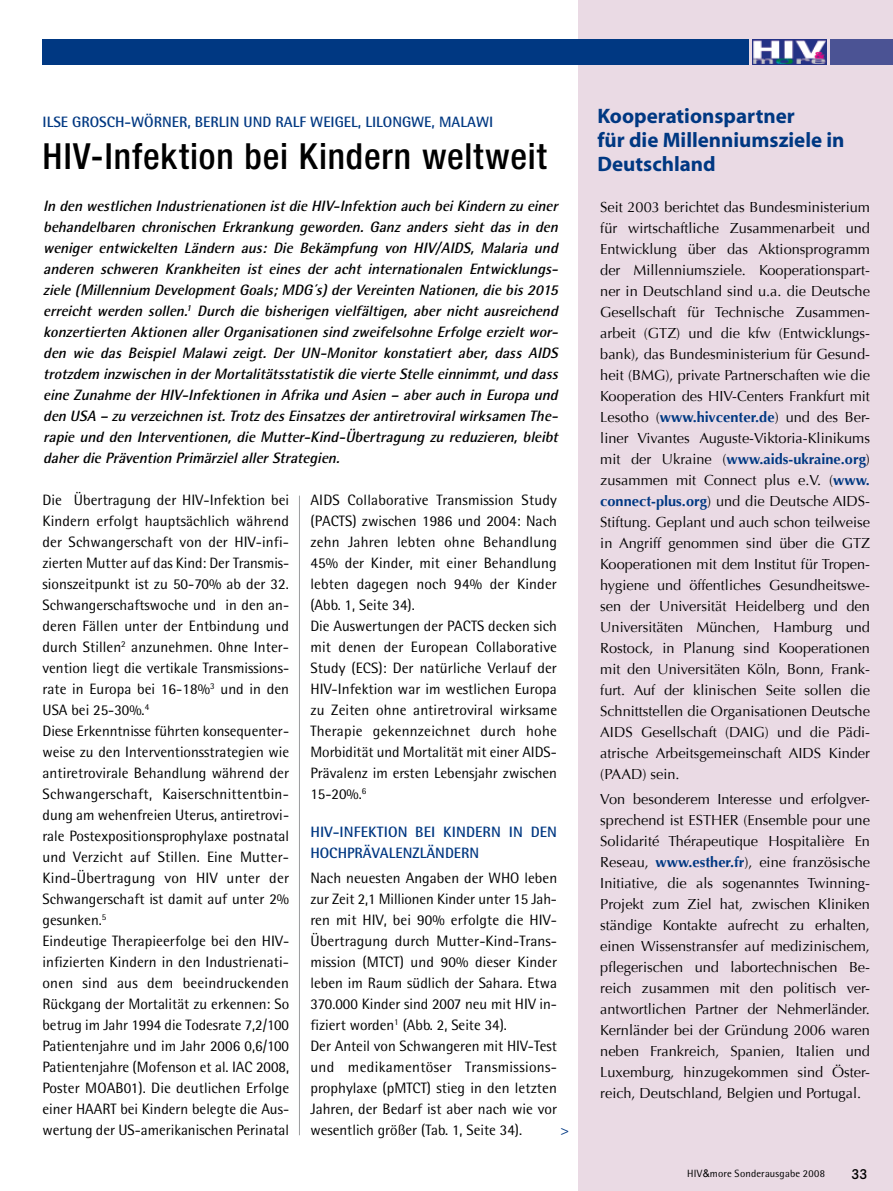
<style>
.page{position:relative;width:893px;height:1191px;background:#fff}
.page>*{position:absolute;margin:0;border:0;box-sizing:border-box;transform-origin:0 0}
.t1{font:500 condensed 36px "Helvetica Neue";letter-spacing:.025em;color:#000}
.t2{font:700 21px/24px "Myriad";color:#003882}
.t3{font:15px/21px "Rotis Semi Sans";color:#000}
.t4{font:italic 700 15px/21px "Rotis Semi Sans";color:#000;text-align:justify}
.t5{font:700 15px "Rotis Semi Sans";color:#003882}
.t6{font:600 15px "Corporate S";color:#000}
.t7{font:15px "Rotis Semi Sans";color:#003882}
.t8{font:14.55px/21px "Optima";color:#000;text-align:justify}
.t9{font:10.5px "Rotis Semi Sans";letter-spacing:.015em;color:#000}
.s1{font-weight:700;color:#003882}
.s2{font-family:"Arial"}
</style>
<div class="page">
<div style="left:578px;top:0;width:315px;height:1191px;background:#eadae4"></div>
<div style="left:831px;top:39px;width:62px;height:25px;background:#4b5394"></div>
<div style="left:43px;top:39px;width:705px;height:25px;background:#003882"></div>
<img style="left:752px;top:39px;width:75px;height:25px">
<hr style="left:299px;top:495px;width:1px;height:640px;background:#9c9d9f">
<p class="t5" style="left:43px;top:112px;width:12px">ILSE</p>
<p class="t5" style="left:72px;top:112px;width:181px">GROSCH-WÖRNER, BERLIN UND</p>
<p class="t5" style="left:276px;top:112px;width:56px">RALF WEIGEL</p>
<p class="t5" style="left:358px;top:112px;width:24px">, LILONGWE</p>
<p class="t5" style="left:432px;top:112px;width:30px">, MALAWI</p>
<h1 class="t1" style="left:43px;top:135px;width:506px">HIV-Infektion bei Kindern weltweit</h1>
<p class="t4" style="left:43px;top:195px;width:520px">In den westlichen Industrienationen istdieHIV-Infektion auch beiKindern zu einer behandelbaren chronischen Erkrankung geworden. Ganz anders sieht das in den weniger entwickelten Ländern aus: Die Bekämpfung von HIV/AIDS, Malaria und anderen schweren Krankheiten ist eines der acht internationalen Entwicklungs&shy;ziele(Millennium DevelopmentGoals;MDG´s)derVereinten Nationen,diebis2015 erreicht werden sollen.<sup>1</sup> Durch die bisherigen vielfältigen, aber nicht ausreichend konzertierten Aktionen aller Organisationen sind zweifelsohne Erfolge erzielt wor&shy;den wie das Beispiel Malawi zeigt. Der UN-Monitor konstatiert aber, dass AIDS trotzdem inzwischen in derMortalitätsstatistik dievierteStelleeinnimmt,und dass eineZunahmederHIV-Infektionen in Afrika und Asien – aberauch in Europa und den USA – zu verzeichnen ist.TrotzdesEinsatzesderantiretroviralwirksamen The&shy;rapie und den Interventionen, die Mutter-Kind-Übertragung zu reduzieren, bleibt daherdiePrävention PrimärzielallerStrategien.</p>
<p class="t3" style="left:43px;top:489px;width:248px">Die Übertragung der HIV-Infektion bei Kindern erfolgt hauptsächlich während der Schwangerschaft von der HIV-infi&shy;zierten Mutter auf das Kind: Der Transmis&shy;sionszeitpunkt ist zu 50-70% ab der 32.<br>Schwangerschaftswoche und in den an&shy;deren Fällen unter der Entbindung und durch Stillen<sup>2</sup> anzunehmen. 0hne Inter&shy;vention liegt die vertikale Transmissions&shy;rate in Europa bei 16-18%<sup>3</sup> und in den USA bei 25-30%.<sup>4<br></sup>Diese Erkenntnisse führten konsequenter&shy;weise zu den Interventionsstrategien wie antiretrovirale Behandlung während der Schwangerschaft, Kaiserschnittentbin&shy;dung am wehenfreien Uterus, antiretrovi&shy;rale Postexpositionsprophylaxe postnatal und Verzicht auf Stillen. Eine Mutter-Kind-Übertragung von HIV unter der Schwangerschaft ist damit auf unter 2% gesunken.<sup>5<br></sup>Eindeutige Therapieerfolge bei den HIV&shy;infizierten Kindern in den Industrienati&shy;onen sind aus dem beeindruckenden Rückgang der Mortalität zu erkennen: So betrug im Jahr 1994 die Todesrate 7,2/100<br>Patientenjahre und im Jahr 2006 0,6/100<br>Patientenjahre (Mofenson et al. IAC 2008, Poster MOAB01). Die deutlichen Erfolge einer HAART bei Kindern belegte die Aus&shy;wertung der US-amerikanischen Perinatal</p>
<p class="t3" style="left:310px;top:489px;width:248px">AIDS Collaborative Transmission Study (PACTS) zwischen 1986 und 2004: Nach zehn Jahren lebten ohne Behandlung 45% der Kinder, mit einer Behandlung lebten dagegen noch 94% der Kinder (Abb. 1, Seite 34).<br>Die Auswertungen der PACTS decken sich mit denen der European Collaborative Study (ECS): Der natürliche Verlauf der HIV-Infektion war im westlichen Europa zu Zeiten ohne antiretroviral wirksame Therapie gekennzeichnet durch hohe Morbidität und Mortalität mit einer AIDS-Prävalenz im ersten Lebensjahr zwischen 15-20%.<sup>6</sup></p>
<p class="t5" style="left:310px;top:822px;width:59px">HIV-INFEKTION</p>
<p class="t5" style="left:415px;top:822px;width:7px">BEI</p>
<p class="t5" style="left:443px;top:822px;width:17px">KINDE</p>
<p class="t5" style="left:483px;top:822px;width:58px">RNIN DEN</p>
<p class="t5" style="left:310px;top:843px;width:71px">HOCHPRÄVALENZL</p>
<p class="t5" style="left:426px;top:843px;width:52px">ÄNDERN</p>
<p class="t3" style="left:310px;top:867px;width:248px">Nach neuesten Angaben der WHO leben zur Zeit 2,1 Millionen Kinder unter 15 Jah&shy;ren mit HIV, bei 90% erfolgte die HIV-Übertragung durch Mutter-Kind-Trans&shy;mission (MTCT) und 90% dieser Kinder leben im Raum südlich der Sahara. Etwa 370.000 Kinder sind 2007 neu mit HIV in&shy;fiziert worden<sup>1</sup> (Abb. 2, Seite 34).<br>Der Anteil von Schwangeren mit HIV-Test und medikamentöser Transmissions&shy;prophylaxe (pMTCT) stieg in den letzten Jahren, der Bedarf ist aber nach wie vor wesentlich größer (Tab. 1, Seite 34).</p>
<p class="t7" style="left:560px;top:1121px;width:10px">&gt;</p>
<h2 class="t2" style="left:597px;top:105px;width:249px">Kooperationspartner<br>für die Millenniumsziele in<br>Deutschland</h2>
<p class="t8" style="left:600px;top:196px;width:271px">Seit 2003 berichtet das Bundesministerium für wirtschaftliche Zusammenarbeit und Entwicklung über das Aktionsprogramm der Millenniumsziele. Kooperationspart&shy;ner in Deutschland sind u.a. die Deutsche Gesellschaft für Technische Zusammen&shy;arbeit (GTZ) und die kfw (Entwicklungs&shy;bank), das Bundesministerium für Gesund&shy;heit (BMG), private Partnerschaften wie die Kooperation des HIV-Centers Frankfurt mit Lesotho (<span class="s1">www.hivcenter.de</span>) und des Ber&shy;liner Vivantes Auguste-Viktoria-Klinikums mit der Ukraine (<span class="s1">www.aids-ukraine.org</span>) zusammen mit Connect plus e.V. (<span class="s1">www. connect-plus.org</span>) und die Deutsche AIDS-Stiftung. Geplant und auch schon teilweise in Angriff genommen sind über die GTZ Kooperationen mit dem Institut für Tropen&shy;hygiene und öffentliches Gesundheitswe&shy;sen der Universität Heidelberg und den Universitäten München, Hamburg und Rostock, in Planung sind Kooperationen mit den Universitäten Köln, Bonn, Frank&shy;furt. Auf der klinischen Seite sollen die Schnittstellen die Organisationen Deutsche AIDS Gesellschaft (DAIG) und die Pädi&shy;atrische Arbeitsgemeinschaft AIDS Kinder (PAAD) sein.</p>
<p class="t8" style="left:600px;top:789px;width:271px">Von besonderem Interesse und erfolgver&shy;sprechend ist ESTHER (Ensemble pour une Solidarité Thérapeutique Hospitalière En Reseau, <span class="s1">www.esther.fr</span>), eine französische Initiative, die als sogenanntes Twinning-Projekt zum Ziel hat, zwischen Kliniken ständige Kontakte aufrecht zu erhalten, einen Wissenstransfer auf medizinischem, pflegerischen und labortechnischen Be&shy;reich zusammen mit den politisch ver&shy;antwortlichen Partner der Nehmerländer.<br>Kernländer bei der Gründung 2006 waren neben Frankreich, Spanien, Italien und Luxemburg, hinzugekommen sind Öster&shy;reich, Deutschland, Belgien und Portugal.</p>
<p class="t9" style="left:687px;top:1167px;width:139px">HIV<span class="s2">&amp;</span>more Sonderausgabe 2008</p>
<p class="t6" style="left:851px;top:1165px;width:18px">33</p>
</div>
